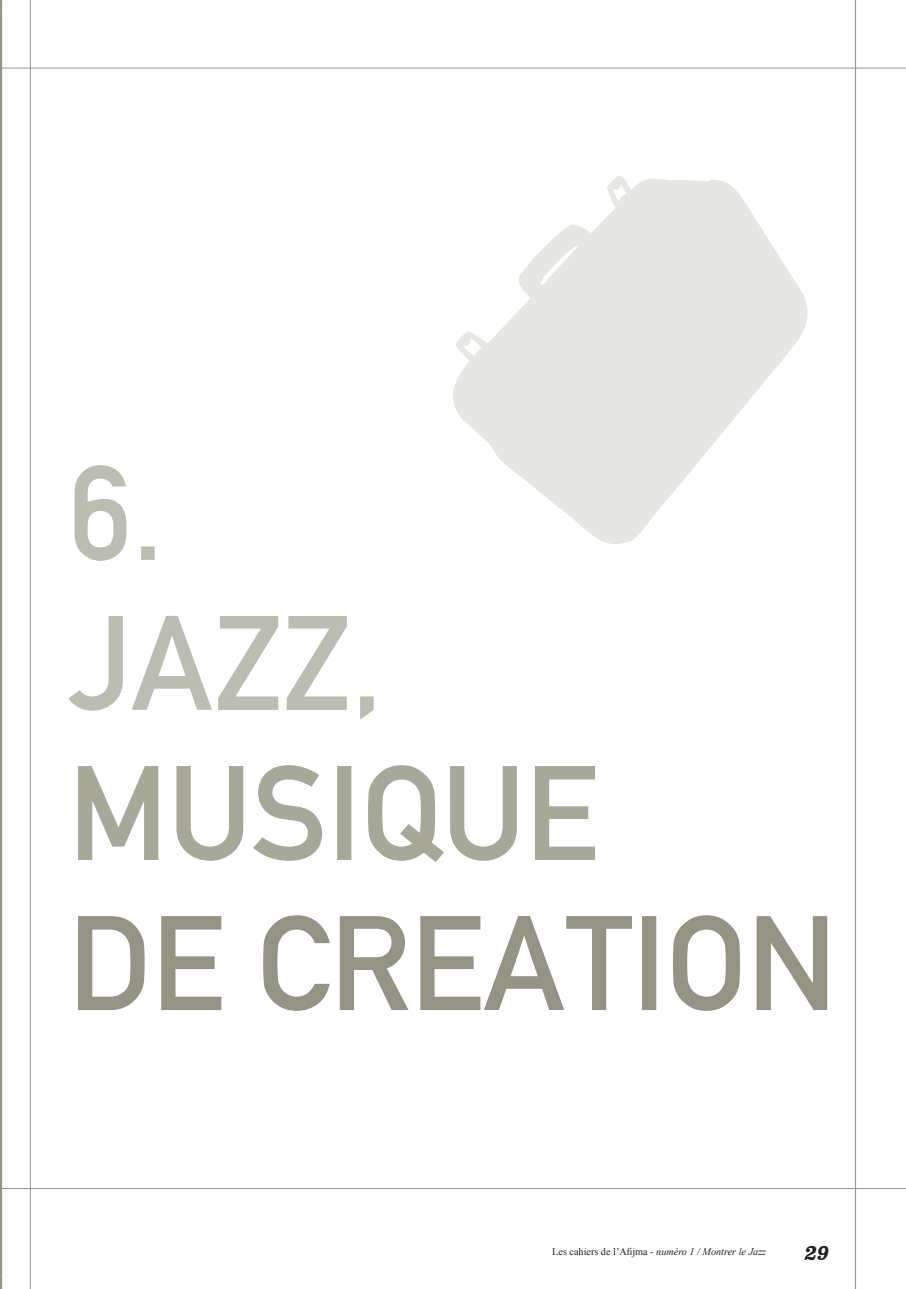
<style>
.page{position:relative;width:906px;height:1289px;background:#fff}
.page>*{position:absolute;margin:0;border:0;box-sizing:border-box;transform-origin:0 0}
.t1{font:132px "DIN 1451 Mittelschrift Alt Regular";color:#959383}
.t2{font:132px/150px "DIN 1451 Mittelschrift Alt Regular";color:#bcbcb1}
.t3{font:132px "DIN 1451 Mittelschrift Alt Regular";color:#a8a899}
.t4{font:italic 21px "Clarendon";color:#231f20}
.t5{font:10.2px "Times New Roman";color:#231f20}
.s1{font-style:italic}
</style>
<div class="page">
<hr style="left:0;top:68px;width:906px;height:1px;background:#939598">
<hr style="left:0;top:1188px;width:906px;height:1px;background:#939598">
<hr style="left:855px;top:0;width:1px;height:1288px;background:#939598">
<hr style="left:30px;top:0;width:1px;height:1288px;background:#939598">
<svg style="left:453px;top:175px;width:355px;height:369px;fill:#e6e6e2"></svg>
<hr style="left:0;top:0;width:2px;height:1288px;background:#959383">
<h1 class="t2" style="left:68px;top:438px;width:316px">6.<br>JAZZ,</h1>
<h1 class="t3" style="left:68px;top:736px;width:532px">MUSIQUE</h1>
<h1 class="t1" style="left:68px;top:886px;width:770px">DE CREATION</h1>
<p class="t5" style="left:552px;top:1244px;width:215px">Les cahiers de l’Afijma - <span class="s1">numéro 1 / Montrer le Jazz</span></p>
<h2 class="t4" style="left:803px;top:1240px;width:30px">29</h2>
</div>
